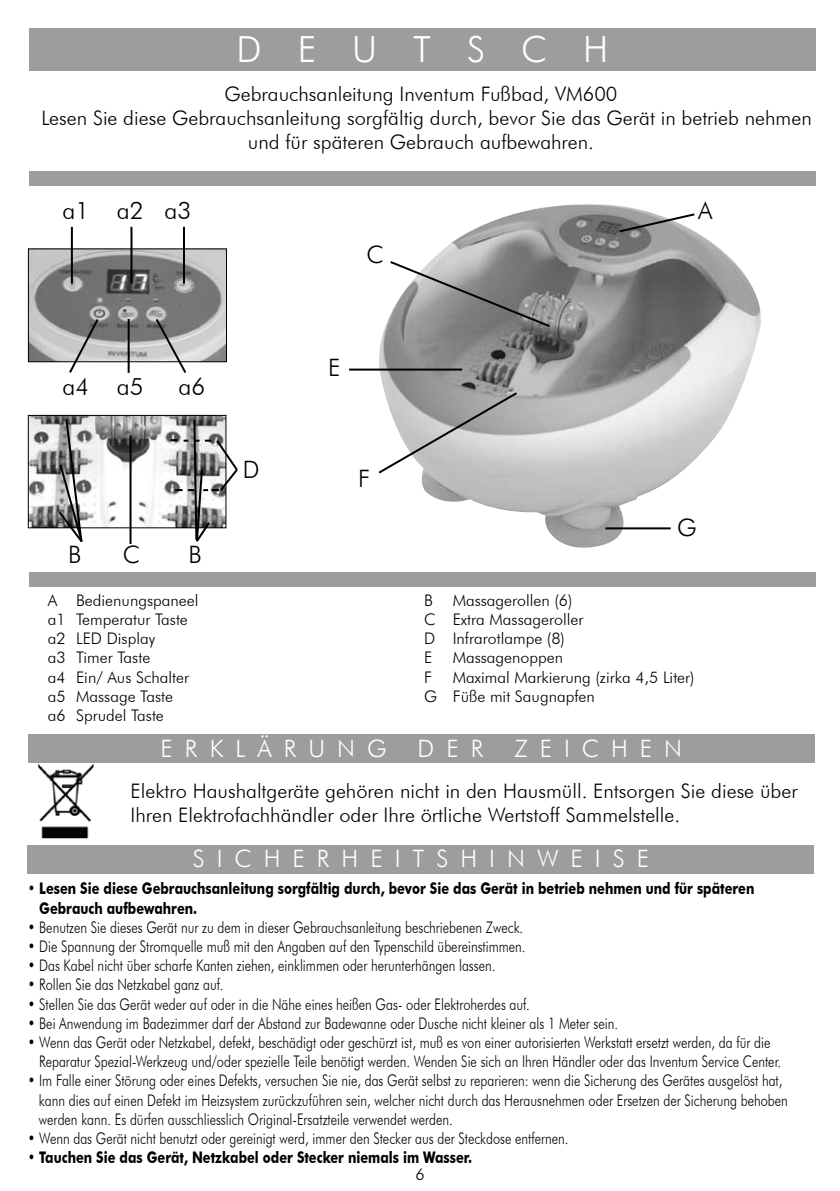
<style>
.page{position:relative;width:840px;height:1191px;background:#fff}
.page>*{position:absolute;margin:0;border:0;box-sizing:border-box;transform-origin:0 0}
.t1{font:300 36px "Futura BT";letter-spacing:1em;color:#fff}
.t2{font:300 24px "Futura BT";letter-spacing:.5em;color:#fff}
.t3{font:300 24px "Futura BT";color:#000}
.t4{font:300 20px/24px "Futura BT";color:#000;text-align:center}
.t5{font:300 16px/19.2px "Futura BT";color:#000;scale:.8 1}
.t6{font:300 16px/19.2px "Futura BT";color:#000}
.t7{font:700 16px/19.2px "Futura BT";color:#000;scale:.8 1}
</style>
<div class="page">
<div style="left:29px;top:28px;width:785px;height:43px;background:#9c9d9f"></div>
<div style="left:29px;top:572px;width:785px;height:15px;background:#9c9d9f"></div>
<div style="left:29px;top:171px;width:785px;height:14px;background:#9c9d9f"></div>
<div style="left:28px;top:845px;width:785px;height:28px;background:#9c9d9f"></div>
<img style="left:37px;top:763px;width:56px;height:76px">
<div style="left:28px;top:734px;width:786px;height:29px;background:#9c9d9f"></div>
<img style="left:365px;top:204px;width:396px;height:344px">
<img style="left:30px;top:251px;width:195px;height:109px">
<div style="left:28px;top:249px;width:199px;height:113px;border:1px solid #000"></div>
<img style="left:30px;top:417px;width:194px;height:109px">
<div style="left:28px;top:415px;width:198px;height:113px;border:1px solid #000"></div>
<hr style="left:71px;top:227px;width:2px;height:56px;background:#000">
<hr style="left:183px;top:227px;width:2px;height:56px;background:#000">
<hr style="left:130px;top:227px;width:2px;height:56px;background:#000">
<svg style="left:67px;top:317px;width:33px;height:56px"></svg>
<svg style="left:154px;top:317px;width:34px;height:56px"></svg>
<hr style="left:128px;top:319px;width:2px;height:54px;background:#000">
<svg style="left:57px;top:417px;width:27px;height:125px"></svg>
<hr style="left:129px;top:435px;width:2px;height:109px;background:#000">
<svg style="left:171px;top:418px;width:67px;height:124px"></svg>
<svg style="left:617px;top:212px;width:79px;height:22px"></svg>
<svg style="left:376px;top:390px;width:143px;height:85px"></svg>
<svg style="left:388px;top:259px;width:163px;height:70px"></svg>
<hr style="left:605px;top:527px;width:65px;height:2px;background:#000">
<hr style="left:349px;top:368px;width:112px;height:2px;background:#000">
<h1 class="t1" style="left:236px;top:27px;width:373px">DEUTSCH</h1>
<p class="t4" style="left:41px;top:82px;width:771px">Gebrauchsanleitung Inventum Fußbad, VM600<br>Lesen Sie diese Gebrauchsanleitung sorgfältig durch, bevor Sie das Gerät in betrieb nehmen und für späteren Gebrauch aufbewahren.</p>
<h2 class="t3" style="left:62px;top:196px;width:130px">a1 a2 a3</h2>
<h2 class="t3" style="left:62px;top:372px;width:83px">a4 a5</h2>
<h2 class="t3" style="left:178px;top:372px;width:28px">a6</h2>
<h2 class="t3" style="left:68px;top:539px;width:15px">B</h2>
<h2 class="t3" style="left:123px;top:539px;width:19px">C</h2>
<h2 class="t3" style="left:188px;top:539px;width:15px">B</h2>
<h2 class="t3" style="left:243px;top:455px;width:18px">D</h2>
<h2 class="t3" style="left:366px;top:239px;width:19px">C</h2>
<h2 class="t3" style="left:328px;top:353px;width:14px">E</h2>
<h2 class="t3" style="left:358px;top:464px;width:14px">F</h2>
<h2 class="t3" style="left:697px;top:196px;width:16px">A</h2>
<h2 class="t3" style="left:677px;top:512px;width:21px">G</h2>
<p class="t6" style="left:48px;top:590px;width:152px">A Bedienungspaneel a1 Temperatur Taste a2 LED Display<br>a3 Timer Taste<br>a4 Ein/ Aus Schalter a5 Massage Taste<br>a6 Sprudel Taste</p>
<p class="t6" style="left:424px;top:590px;width:160px">B Massagerollen (6)<br>C Extra Massageroller<br>D Infrarotlampe (8)<br>E</p>
<p class="t6" style="left:452px;top:648px;width:112px">Massagenoppen</p>
<p class="t6" style="left:424px;top:667px;width:272px;text-indent:28px">Maximal Markierung (zirka 4,5 Liter)<br>G Füße mit Saugnapfen</p>
<p class="t6" style="left:424px;top:667px;width:10px">F</p>
<h2 class="t2" style="left:160px;top:734px;width:227px">ERKLÄRUNG</h2>
<h2 class="t2" style="left:417px;top:734px;width:67px">DER</h2>
<h2 class="t2" style="left:514px;top:734px;width:169px">ZEICHEN</h2>
<p class="t4" style="left:130px;top:778px;width:668px;text-align:left">Elektro Haushaltgeräte gehören nicht in den Hausmüll. Entsorgen Sie diese über<br>Ihren Elektrofachhändler oder Ihre örtliche Wertstoff Sammelstelle.</p>
<h2 class="t2" style="left:193px;top:844px;width:457px">SICHERHEITSHINWEISE</h2>
<p class="t7" style="left:39px;top:879px;width:895px;text-indent:-11px">• Lesen Sie diese Gebrauchsanleitung sorgfältig durch, bevor Sie das Gerät in betrieb nehmen und für späteren<br>Gebrauch aufbewahren.</p>
<p class="t5" style="left:28px;top:917px;width:620px">• Benutzen Sie dieses Gerät nur zu dem in dieser Gebrauchsanleitung beschriebenen Zweck.</p>
<p class="t5" style="left:28px;top:936px;width:623px">• Die Spannung der Stromquelle muß mit den Angaben auf den Typenschild übereinstimmen.</p>
<p class="t5" style="left:28px;top:955px;width:585px">• Das Kabel nicht über scharfe Kanten ziehen, einklimmen oder herunterhängen lassen.</p>
<p class="t5" style="left:28px;top:975px;width:246px">• Rollen Sie das Netzkabel ganz auf.</p>
<p class="t5" style="left:28px;top:994px;width:628px">• Stellen Sie das Gerät weder auf oder in die Nähe eines heißen Gas- oder Elektroherdes auf.</p>
<p class="t5" style="left:28px;top:1013px;width:738px">• Bei Anwendung im Badezimmer darf der Abstand zur Badewanne oder Dusche nicht kleiner als 1 Meter sein.</p>
<p class="t5" style="left:39px;top:1032px;width:928px;text-indent:-11px">• Wenn das Gerät oder Netzkabel, defekt, beschädigt oder geschürzt ist, muß es von einer autorisierten Werkstatt ersetzt werden, da für die<br>Reparatur Spezial-Werkzeug und/oder spezielle Teile benötigt werden. Wenden Sie sich an Ihren Händler oder das Inventum Service Center.</p>
<p class="t5" style="left:39px;top:1071px;width:937px;text-indent:-11px">• Im Falle einer Störung oder eines Defekts, versuchen Sie nie, das Gerät selbst zu reparieren: wenn die Sicherung des Gerätes ausgelöst hat, kann dies auf einen Defekt im Heizsystem zurückzuführen sein, welcher nicht durch das Herausnehmen oder Ersetzen der Sicherung behoben werden kann. Es dürfen ausschliesslich Original-Ersatzteile verwendet werden.</p>
<p class="t5" style="left:28px;top:1128px;width:677px">• Wenn das Gerät nicht benutzt oder gereinigt werd, immer den Stecker aus der Steckdose entfernen.</p>
<p class="t7" style="left:28px;top:1147px;width:556px">• Tauchen Sie das Gerät, Netzkabel oder Stecker niemals im Wasser.</p>
<p class="t6" style="left:415px;top:1165px;width:11px">6</p>
</div>
